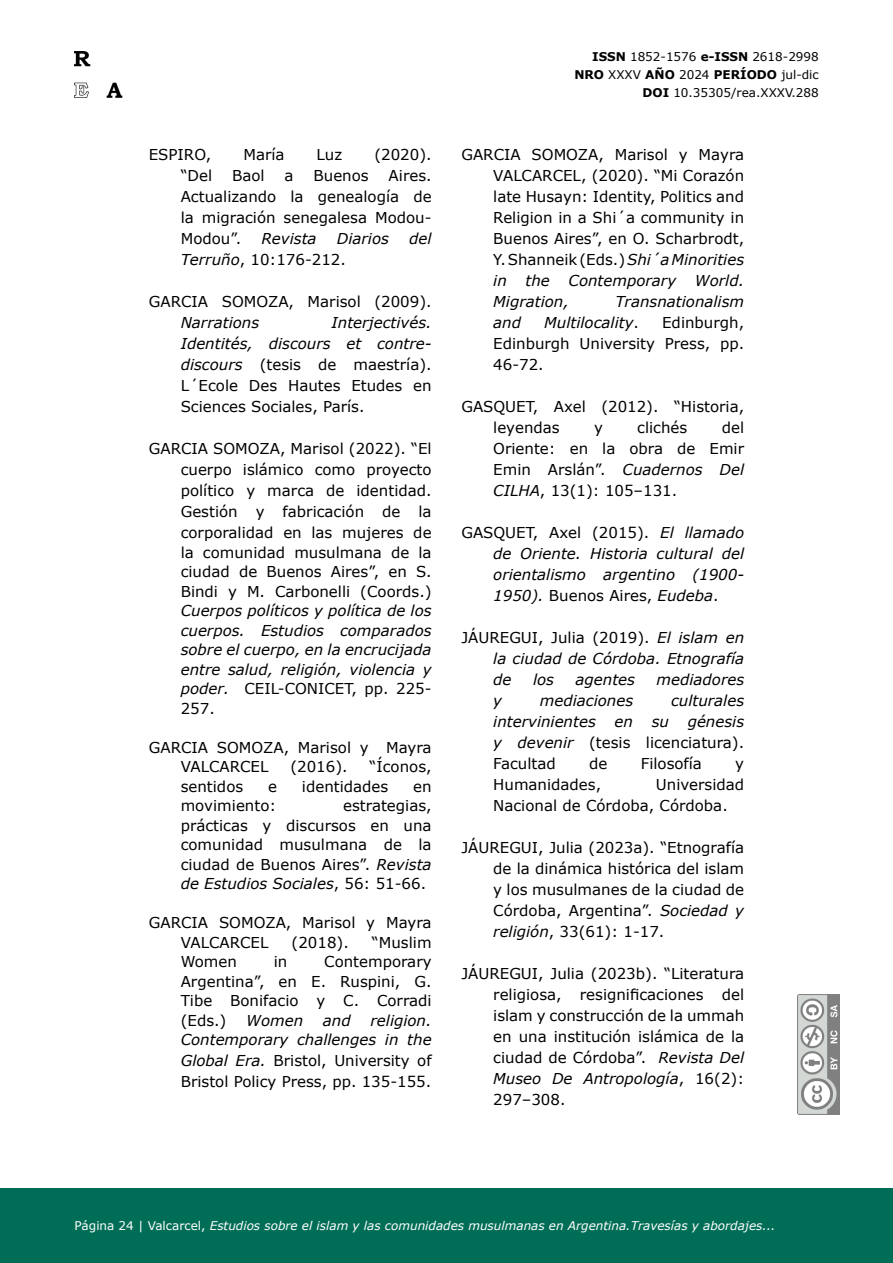
<style>
.page{position:relative;width:893px;height:1263px;background:#fff}
.page>*{position:absolute;margin:0;border:0;box-sizing:border-box;transform-origin:0 0}
.Bibliografía{font:15px/21px "Verdana";color:#000;text-align:justify}
.Bibliografía-2{font:italic 15px/19.5px "Verdana";color:#000;text-align:justify}
.t1{font:italic 12px "Verdana";color:#fff}
.t2{font:12px/18px "Verdana";color:#000;text-align:right}
.s1{font-style:italic}
.s2{font-style:normal}
.s3{font-weight:700}
</style>
<div class="page">
<img style="left:798px;top:994px;width:42px;height:120px">
<div style="left:0;top:1188px;width:893px;height:75px;background:#006e56"></div>
<img style="left:74px;top:52px;width:49px;height:45px">
<p class="Bibliografía" style="left:149px;top:145px;width:64px">ESPIRO,</p>
<p class="Bibliografía" style="left:243px;top:145px;width:43px">María</p>
<p class="Bibliografía" style="left:317px;top:145px;width:27px">Luz</p>
<p class="Bibliografía" style="left:374px;top:145px;width:59px">(2020).</p>
<p class="Bibliografía" style="left:181px;top:166px;width:33px">“Del</p>
<p class="Bibliografía" style="left:232px;top:166px;width:34px">Baol</p>
<p class="Bibliografía" style="left:285px;top:166px;width:11px">a</p>
<p class="Bibliografía" style="left:314px;top:166px;width:57px">Buenos</p>
<p class="Bibliografía" style="left:181px;top:166px;width:252px;text-indent:208px">Aires.<br>Actualizando la genealogía de la migración senegalesa Modou-Modou”.</p>
<p class="Bibliografía-2" style="left:261px;top:229px;width:57px">Revista</p>
<p class="Bibliografía-2" style="left:337px;top:229px;width:54px">Diarios</p>
<p class="Bibliografía-2" style="left:409px;top:229px;width:24px">del</p>
<p class="Bibliografía" style="left:181px;top:250px;width:167px"><span class="s1">Terruño</span>, 10:176-212.</p>
<p class="Bibliografía" style="left:181px;top:292px;width:252px;text-indent:-32px">GARCIA SOMOZA, Marisol (2009).<br><span class="s1">Narrations</span></p>
<p class="Bibliografía" style="left:181px;top:313px;width:252px;text-indent:151px"><span class="s1">Interjectivés.<br>Identités, discours et contre&shy;discours</span> (tesis de maestría).<br>L´Ecole Des Hautes Etudes en Sciences Sociales, París.</p>
<p class="Bibliografía" style="left:181px;top:439px;width:252px;text-indent:-32px">GARCIA SOMOZA, Marisol (2022). “El cuerpo islámico como proyecto político y marca de identidad.<br>Gestión y fabricación de la corporalidad en las mujeres de</p>
<p class="Bibliografía-2" style="left:181px;top:543px;width:252px"><span class="s2">la comunidad musulmana de la ciudad de Buenos Aires”, en S.<br>Bindi y M. Carbonelli (Coords.)<br></span>Cuerpos políticos y política de los cuerpos. Estudios comparados sobre el cuerpo, en la encrucijada entre salud, religión, violencia y poder. <span class="s2">CEIL-CONICET, pp. 225- 257.</span></p>
<p class="Bibliografía" style="left:181px;top:738px;width:252px;line-height:19.5px;text-indent:-32px">GARCIA SOMOZA, Marisol y Mayra<br>VALCARCEL</p>
<p class="Bibliografía" style="left:290px;top:757px;width:59px">(2016).</p>
<p class="Bibliografía" style="left:370px;top:757px;width:63px">“Íconos,</p>
<p class="Bibliografía" style="left:181px;top:776px;width:64px">sentidos</p>
<p class="Bibliografía" style="left:268px;top:776px;width:10px">e</p>
<p class="Bibliografía" style="left:302px;top:776px;width:88px">identidades</p>
<p class="Bibliografía" style="left:413px;top:776px;width:20px">en</p>
<p class="Bibliografía" style="left:181px;top:796px;width:97px">movimiento:</p>
<p class="Bibliografía" style="left:181px;top:796px;width:252px;line-height:19.5px;text-indent:162px">estrategias, prácticas y discursos en una comunidad musulmana de la ciudad de Buenos Aires”. <span class="s1">Revista de Estudios Sociales</span>, 56: 51-66.</p>
<p class="Bibliografía" style="left:181px;top:913px;width:252px;line-height:19.5px;text-indent:-32px">GARCIA SOMOZA, Marisol y Mayra<br>VALCARCEL</p>
<p class="Bibliografía" style="left:292px;top:932px;width:59px">(2018).</p>
<p class="Bibliografía" style="left:372px;top:932px;width:61px">“Muslim</p>
<p class="Bibliografía" style="left:181px;top:952px;width:252px;line-height:19.5px;text-indent:143px">Contemporary Argentina”, en E. Ruspini, G.<br>Tibe Bonifacio y C. Corradi (Eds.)</p>
<p class="Bibliografía" style="left:181px;top:952px;width:58px">Women</p>
<p class="Bibliografía" style="left:274px;top:952px;width:15px">in</p>
<p class="Bibliografía-2" style="left:181px;top:1011px;width:252px;text-align:right">religion.<br>Contemporary challenges in the</p>
<p class="Bibliografía" style="left:181px;top:1051px;width:252px"><span class="s1">Global Era.</span> Bristol, University of<br>Bristol Policy Press, pp. 135-155.</p>
<p class="Bibliografía-2" style="left:246px;top:1011px;width:58px">Women</p>
<p class="Bibliografía-2" style="left:323px;top:1011px;width:29px">and</p>
<p class="t2" style="left:574px;top:48px;width:246px"><span class="s3">ISSN</span> 1852-1576 <span class="s3">e-ISSN</span> 2618-2998<br><span class="s3">NRO</span> XXXV <span class="s3">AÑO</span> 2024 <span class="s3">PERÍODO</span> jul-dic<br><span class="s3">DOI</span> 10.35305/rea.XXXV.288</p>
<p class="Bibliografía" style="left:493px;top:145px;width:252px;text-indent:-32px">GARCIA SOMOZA, Marisol y Mayra VALCARCEL, (2020). “Mi Corazón late Husayn: Identity, Politics and Religion in a Shi´a community in Buenos Aires”, en O. Scharbrodt, Y. Shanneik (Eds.) <span class="s1">Shi´a Minorities in the Contemporary World.<br>Migration,</span></p>
<p class="Bibliografía-2" style="left:615px;top:292px;width:130px">Transnationalism</p>
<p class="Bibliografía" style="left:493px;top:313px;width:252px;text-indent:169px">Edinburgh, Edinburgh University Press, pp.<br>46-72.</p>
<p class="Bibliografía" style="left:493px;top:397px;width:252px;text-indent:-32px">GASQUET, Axel (2012). “Historia, leyendas</p>
<p class="Bibliografía-2" style="left:493px;top:313px;width:29px">and</p>
<p class="Bibliografía-2" style="left:544px;top:313px;width:96px">Multilocality<span class="s2">.</span></p>
<p class="Bibliografía" style="left:594px;top:418px;width:10px">y</p>
<p class="Bibliografía" style="left:637px;top:418px;width:52px">clichés</p>
<p class="Bibliografía" style="left:493px;top:418px;width:252px;text-indent:228px">del Oriente: en la obra de Emir Emin Arslán”. <span class="s1">Cuadernos Del CILHA</span>, 13(1): 105–131.</p>
<p class="Bibliografía-2" style="left:493px;top:523px;width:252px;line-height:21px;text-indent:-32px"><span class="s2">GASQUET, Axel (2015).</span> El llamado de Oriente. Historia cultural del orientalismo argentino (1900- 1950). <span class="s2">Buenos Aires,</span> Eudeba<span class="s2">.</span></p>
<p class="Bibliografía-2" style="left:493px;top:628px;width:252px;line-height:21px;text-indent:-32px"><span class="s2">JÁUREGUI, Julia (2019).</span> El islam en la ciudad de Córdoba. Etnografía de</p>
<p class="Bibliografía-2" style="left:533px;top:670px;width:23px">los</p>
<p class="Bibliografía-2" style="left:576px;top:670px;width:61px">agentes</p>
<p class="Bibliografía-2" style="left:656px;top:670px;width:89px">mediadores</p>
<p class="Bibliografía-2" style="left:493px;top:691px;width:10px">y</p>
<p class="Bibliografía-2" style="left:540px;top:691px;width:95px">mediaciones</p>
<p class="Bibliografía-2" style="left:493px;top:691px;width:252px;line-height:21px;text-indent:178px">culturales intervinientes en su génesis y devenir <span class="s2">(tesis licenciatura).<br>Facultad</span></p>
<p class="Bibliografía" style="left:589px;top:754px;width:20px">de</p>
<p class="Bibliografía" style="left:641px;top:754px;width:63px">Filosofía</p>
<p class="Bibliografía" style="left:735px;top:754px;width:10px">y</p>
<p class="Bibliografía" style="left:493px;top:775px;width:109px">Humanidades,</p>
<p class="Bibliografía" style="left:493px;top:775px;width:252px;text-indent:163px">Universidad<br>Nacional de Córdoba, Córdoba.</p>
<p class="Bibliografía" style="left:493px;top:838px;width:252px;text-indent:-32px">JÁUREGUI, Julia (2023a). “Etnografía de la dinámica histórica del islam y los musulmanes de la ciudad de Córdoba, Argentina”. <span class="s1">Sociedad y religión</span>, 33(61): 1-17.</p>
<p class="Bibliografía" style="left:493px;top:964px;width:252px;text-indent:-32px">JÁUREGUI, Julia (2023b). “Literatura religiosa, resignificaciones del islam y construcción de la ummah en una institución islámica de la ciudad de Córdoba”. <span class="s1">Revista Del Museo De Antropología</span>, 16(2):<br>297–308.</p>
<p class="t1" style="left:74px;top:1217px;width:703px"><span class="s2">Página 24 | Valcarcel,</span> Estudios sobre el islam y las comunidades musulmanas en Argentina.Travesías y abordajes...</p>
</div>
